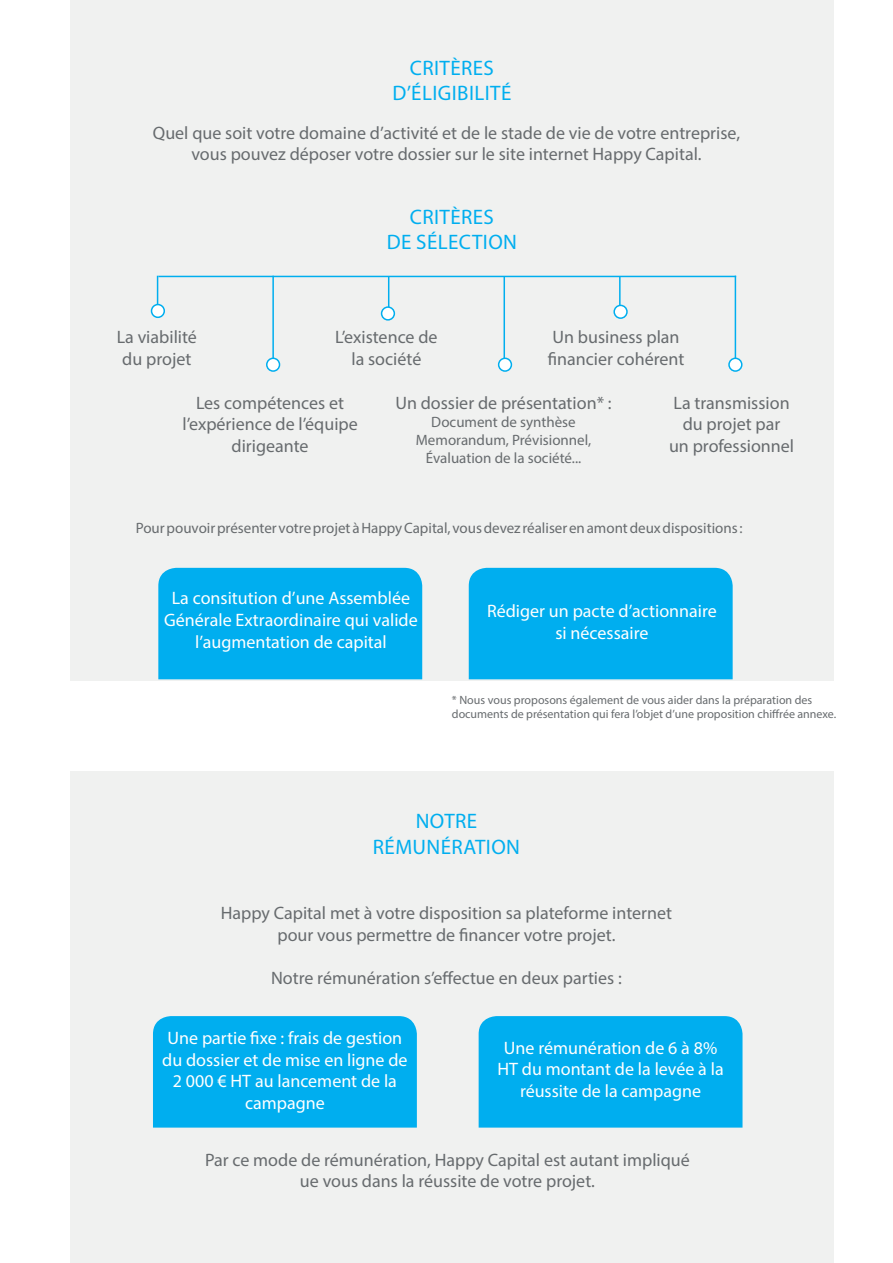
<style>
.page{position:relative;width:893px;height:1263px;background:#fff}
.page>*{position:absolute;margin:0;border:0;box-sizing:border-box;transform-origin:0 0}
.t1{font:21px/25.2px "Myriad Pro";letter-spacing:.02em;color:#00aeef;text-align:center}
.t2{font:18px/21.6px "Myriad Pro";color:#676b6e;text-align:center}
.t3{font:18px/21.6px "Myriad Pro";color:#fff;text-align:center}
.t4{font:15px "Myriad Pro";color:#676b6e}
.t5{font:12px/14.4px "Myriad Pro";color:#676b6e}
</style>
<div class="page">
<div style="left:70px;top:0;width:763px;height:680px;background:#f0f1f0"></div>
<div style="left:70px;top:772px;width:763px;height:491px;background:#f0f1f0"></div>
<hr style="left:158px;top:276px;width:578px;height:1px;background:#00aeef">
<hr style="left:157px;top:276px;width:1px;height:35px;background:#00aeef">
<hr style="left:735px;top:276px;width:1px;height:89px;background:#00aeef">
<hr style="left:272px;top:276px;width:2px;height:89px;background:#00aeef">
<hr style="left:388px;top:277px;width:1px;height:35px;background:#00aeef">
<hr style="left:503px;top:277px;width:2px;height:88px;background:#00aeef">
<hr style="left:619px;top:277px;width:2px;height:35px;background:#00aeef">
<div style="left:152px;top:305px;width:12px;height:12px;background:#fff;border-radius:50%"></div>
<div style="left:151px;top:304px;width:14px;height:14px;border:2px solid #00aeef;border-radius:50%"></div>
<div style="left:267px;top:358px;width:13px;height:13px;background:#fff;border-radius:50%"></div>
<div style="left:266px;top:358px;width:14px;height:14px;border:2px solid #00aeef;border-radius:50%"></div>
<div style="left:382px;top:307px;width:12px;height:13px;background:#fff;border-radius:50%"></div>
<div style="left:381px;top:306px;width:14px;height:15px;border:2px solid #00aeef;border-radius:50%"></div>
<div style="left:158px;top:568px;width:264px;height:111px;background:#00aeef"></div>
<div style="left:499px;top:358px;width:12px;height:13px;background:#fff;border-radius:50%"></div>
<div style="left:498px;top:358px;width:14px;height:14px;border:2px solid #00aeef;border-radius:50%"></div>
<div style="left:614px;top:305px;width:13px;height:13px;background:#fff;border-radius:50%"></div>
<div style="left:613px;top:305px;width:15px;height:14px;border:2px solid #00aeef;border-radius:50%"></div>
<div style="left:729px;top:358px;width:13px;height:13px;background:#fff;border-radius:50%"></div>
<div style="left:728px;top:358px;width:14px;height:14px;border:2px solid #00aeef;border-radius:50%"></div>
<div style="left:153px;top:1016px;width:264px;height:111px;background:#00aeef"></div>
<div style="left:469px;top:568px;width:264px;height:111px;background:#00aeef"></div>
<div style="left:479px;top:1016px;width:263px;height:111px;background:#00aeef"></div>
<p class="t1" style="left:392px;top:55px;width:121px">CRITÈRES<br>D’ÉLIGIBILITÉ</p>
<p class="t2" style="left:153px;top:121px;width:589px">Quel que soit votre domaine d’activité et de le stade de vie de votre entreprise,</p>
<p class="t2" style="left:191px;top:143px;width:512px">vous pouvez déposer votre dossier sur le site internet Happy Capital.</p>
<p class="t1" style="left:410px;top:204px;width:86px">CRITÈRES</p>
<p class="t1" style="left:387px;top:229px;width:132px">DE SÉLECTION</p>
<p class="t2" style="left:117px;top:326px;width:82px">La viabilité</p>
<p class="t2" style="left:122px;top:348px;width:71px">du projet</p>
<p class="t2" style="left:182px;top:391px;width:177px">Les compétences et l’expérience de l’équipe dirigeante</p>
<p class="t2" style="left:335px;top:326px;width:104px">L’existence de</p>
<p class="t2" style="left:351px;top:348px;width:71px">la société</p>
<p class="t2" style="left:552px;top:326px;width:129px">Un business plan</p>
<p class="t2" style="left:548px;top:348px;width:138px">financier cohérent</p>
<p class="t2" style="left:395px;top:391px;width:218px">Un dossier de présentation* :</p>
<p class="t4" style="left:431px;top:412px;width:146px">Document de synthèse</p>
<p class="t4" style="left:416px;top:430px;width:177px">Memorandum, Prévisionnel,</p>
<p class="t4" style="left:426px;top:448px;width:157px">Évaluation de la société...</p>
<p class="t2" style="left:673px;top:391px;width:118px">La transmission</p>
<p class="t2" style="left:683px;top:413px;width:99px">du projet par</p>
<p class="t2" style="left:669px;top:435px;width:127px">un professionnel</p>
<p class="t4" style="left:136px;top:519px;width:608px">Pour pouvoir présenter votre projet à Happy Capital, vous devez réaliser en amont deux dispositions :</p>
<p class="t3" style="left:164px;top:587px;width:255px">La consitution d’une Assemblée<br>Générale Extraordinaire qui valide l’augmentation de capital</p>
<p class="t3" style="left:487px;top:600px;width:231px">Rédiger un pacte d’actionnaire</p>
<p class="t3" style="left:555px;top:622px;width:95px">si nécessaire</p>
<p class="t5" style="left:452px;top:693px;width:386px">* Nous vous proposons également de vous aider dans la préparation des documents de présentation qui fera l’objet d’une proposition chiffrée annexe.</p>
<p class="t1" style="left:373px;top:808px;width:149px">NOTRE<br>RÉMUNÉRATION</p>
<p class="t2" style="left:221px;top:902px;width:453px">Happy Capital met à votre disposition sa plateforme internet</p>
<p class="t2" style="left:277px;top:923px;width:340px">pour vous permettre de financer votre projet.</p>
<p class="t2" style="left:271px;top:967px;width:352px">Notre rémunération s’effectue en deux parties :</p>
<p class="t3" style="left:162px;top:1027px;width:247px">Une partie fixe : frais de gestion du dossier et de mise en ligne de<br>2 000 € HT au lancement de la campagne</p>
<p class="t3" style="left:497px;top:1036px;width:228px">Une rémunération de 6 à 8%<br>HT du montant de la levée à la réussite de la campagne</p>
<p class="t2" style="left:205px;top:1148px;width:486px">Par ce mode de rémunération, Happy Capital est autant impliqué</p>
<p class="t2" style="left:300px;top:1170px;width:296px">ue vous dans la réussite de votre projet.</p>
</div>
